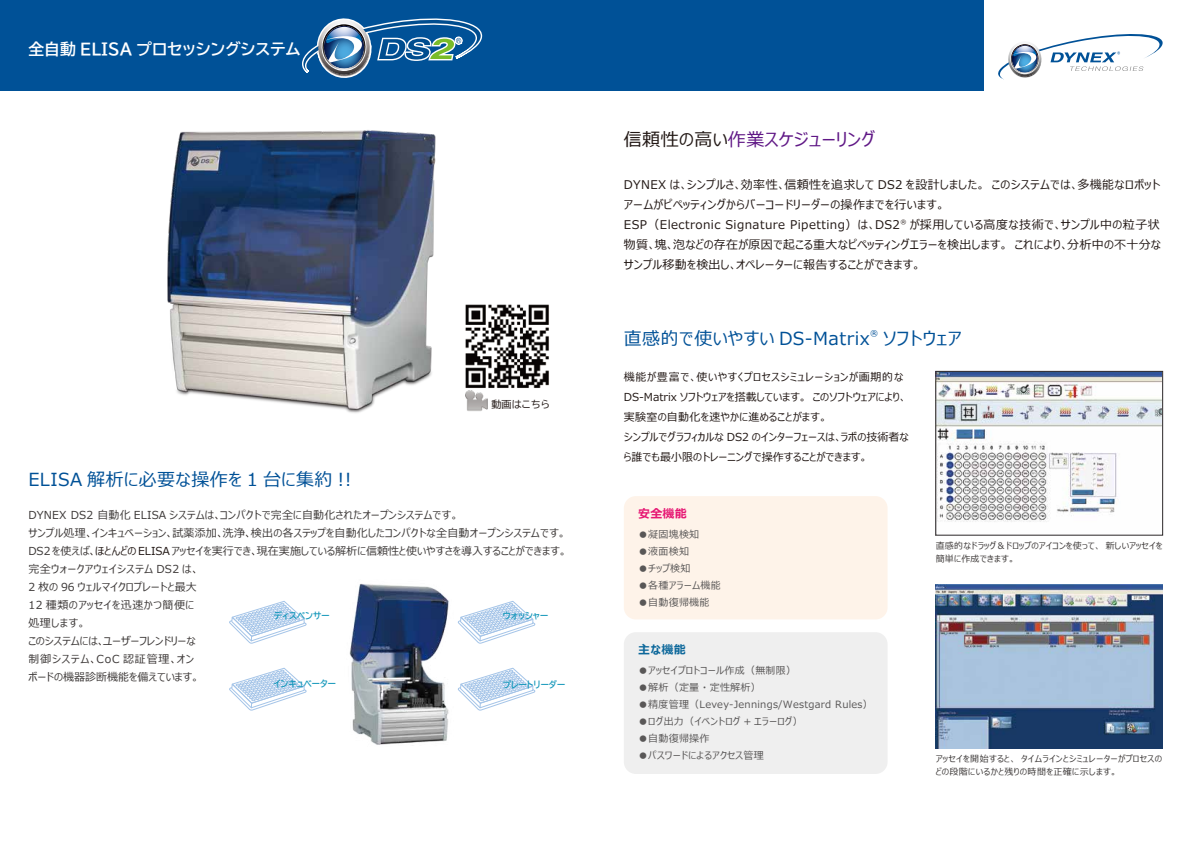
<style>
.page{position:relative;width:1191px;height:842px;background:#fff}
.page>*{position:absolute;margin:0;border:0;box-sizing:border-box;transform-origin:0 0}
.t1{font:18px "Meiryo UI";letter-spacing:.025em;color:#005197}
.t2{font:18px "Meiryo UI";letter-spacing:.025em;color:#601886}
.t3{font:15.8px "BIZ UDP Gothic Bold";letter-spacing:.01em;color:#fff}
.t4{font:12px/20px "Meiryo UI";letter-spacing:.03em;color:#221815}
.t5{font:700 12px "Meiryo UI";color:#0d689b}
.t6{font:700 12px "Meiryo UI";color:#e61673}
.t7{font:11px/18px "Meiryo UI";letter-spacing:.02em;color:#3e3a39}
.t8{font:11px/20px "Meiryo UI";letter-spacing:.005em;color:#221815}
.t9{font:10px "Meiryo UI";letter-spacing:.025em;color:#595757}
.t10{font:10px "BIZ UDP Gothic";letter-spacing:.02em;color:#221815}
.t11{font:9px/13px "Meiryo UI";letter-spacing:.04em;color:#3e3a39}
.t12{font:9px/13px "Meiryo UI";letter-spacing:.02em;color:#3e3a39}
.t13{font:9px "BIZ UDP Gothic Bold";color:#1397ba;scale:.94 1}
.t14{font:8px "Meiryo UI";color:#005197}
.s1{color:#221815}
</style>
<div class="page">
<svg style="left:998px;top:34px;width:165px;height:46px"></svg>
<img style="left:167px;top:130px;width:269px;height:283px">
<img style="left:349px;top:583px;width:109px;height:162px">
<svg style="left:229px;top:601px;width:78px;height:43px"></svg>
<svg style="left:229px;top:668px;width:78px;height:43px"></svg>
<svg style="left:458px;top:601px;width:77px;height:43px"></svg>
<svg style="left:458px;top:668px;width:77px;height:43px"></svg>
<img style="left:935px;top:584px;width:227px;height:164px">
<img style="left:937px;top:373px;width:224px;height:149px">
<div style="left:935px;top:371px;width:228px;height:165px;border:1px solid #343031"></div>
<div style="left:624px;top:632px;width:263px;height:142px;background:#efefef;border-radius:12px"></div>
<div style="left:0;top:0;width:984px;height:91px;background:#005197"></div>
<svg style="left:302px;top:18px;width:180px;height:60px"></svg>
<div style="left:624px;top:496px;width:263px;height:123px;background:#fef3e9;border-radius:12px"></div>
<img style="left:465px;top:304px;width:84px;height:84px">
<img style="left:465px;top:390px;width:23px;height:21px">
<h2 class="t3" style="left:28px;top:41px;width:274px">全自動 ELISA プロセッシングシステム</h2>
<h1 class="t1" style="left:28px;top:467px;width:325px">ELISA 解析に必要な操作を 1 台に集約 !!</h1>
<p class="t10" style="left:491px;top:399px;width:60px">動画はこちら</p>
<p class="t7" style="left:28px;top:507px;width:540px">DYNEX DS2 自動化 ELISA システムは<span class="s1">､</span>コンパクトで完全に自動化されたオープンシステムです。<br>サンプル処理<span class="s1">､</span>インキュベーション<span class="s1">､</span>試薬添加<span class="s1">､</span>洗浄<span class="s1">､</span>検出の各ステップを自動化したコンパクトな全自動オープンシステムです。DS2 を使えば<span class="s1">､ほとんどの ELISA</span>アッセイを実行でき<span class="s1">､</span>現在実施している解析に信頼性と使いやすさを導入することができます。完全ウォークアウェイシステム DS2 は<span class="s1">､<br></span>2 枚の 96 ウェルマイクロプレートと最大<br>12 種類のアッセイを迅速かつ簡便に<br>処理します。<br>このシステムには<span class="s1">､</span>ユーザーフレンドリーな<br>制御システム<span class="s1">､</span>CoC 認証管理<span class="s1">､</span>オン<br>ボードの機器診断機能を備えています。</p>
<p class="t13" style="left:274px;top:611px;width:61px">ディスペンサー</p>
<p class="t13" style="left:503px;top:611px;width:50px">ウォッシャー</p>
<p class="t13" style="left:503px;top:680px;width:68px">プレートリーダー</p>
<p class="t13" style="left:274px;top:679px;width:68px">インキュベーター</p>
<h1 class="t2" style="left:624px;top:127px;width:253px"><span class="s1">信頼性の高い</span>作業スケジューリング</h1>
<p class="t4" style="left:624px;top:175px;width:539px">DYNEX は､シンプルさ､効率性､信頼性を追求して DS2 を設計しました。このシステムでは､多機能なロボットアームがピペッティングからバーコードリーダーの操作までを行います。<br>ESP（Electronic Signature Pipetting）は､DS2<sup>®</sup> が採用している高度な技術で､サンプル中の粒子状物質､塊､泡などの存在が原因で起こる重大なピペッティングエラーを検出します。これにより､分析中の不十分なサンプル移動を検出し､オペレーターに報告することができます。</p>
<h1 class="t1" style="left:624px;top:326px;width:247px">直感的で使いやすい DS-Matrix</h1>
<p class="t14" style="left:870px;top:327px;width:9px">®</p>
<h1 class="t1" style="left:883px;top:326px;width:80px">ソフトウェア</h1>
<p class="t8" style="left:624px;top:368px;width:287px">機能が豊富で､使いやすくプロセスシミュレーションが画期的なDS-Matrix ソフトウェアを搭載しています。このソフトウェアにより､実験室の自動化を速やかに進めることがます。<br>シンプルでグラフィカルな DS2 のインターフェースは､ラボの技術者なら誰でも最小限のトレーニングで操作することができます。</p>
<p class="t6" style="left:638px;top:505px;width:50px">安全機能</p>
<p class="t9" style="left:638px;top:528px;width:63px">●凝固塊検知</p>
<p class="t9" style="left:638px;top:545px;width:52px">●液面検知</p>
<p class="t9" style="left:638px;top:562px;width:54px">●チップ検知</p>
<p class="t9" style="left:638px;top:579px;width:84px">●各種アラーム機能</p>
<p class="t9" style="left:638px;top:596px;width:73px">●自動復帰機能</p>
<p class="t5" style="left:638px;top:641px;width:49px">主な機能</p>
<p class="t9" style="left:638px;top:664px;width:160px">●アッセイプロトコール作成（無制限）</p>
<p class="t9" style="left:638px;top:681px;width:124px">●解析（定量・定性解析）</p>
<p class="t9" style="left:638px;top:698px;width:236px">●精度管理（Levey-Jennings/Westgard Rules）</p>
<p class="t9" style="left:638px;top:715px;width:166px">●ログ出力（イベントログ + エラーログ）</p>
<p class="t9" style="left:638px;top:732px;width:73px">●自動復帰操作</p>
<p class="t9" style="left:638px;top:749px;width:127px">●パスワードによるアクセス管理</p>
<p class="t12" style="left:935px;top:540px;width:228px">直感的なドラッグ＆ドロップのアイコンを使って、新しいアッセイを簡単に作成できます。</p>
<p class="t11" style="left:935px;top:753px;width:228px">アッセイを開始すると、タイムラインとシミュレーターがプロセスのどの段階にいるかと残りの時間を正確に示します。</p>
</div>
